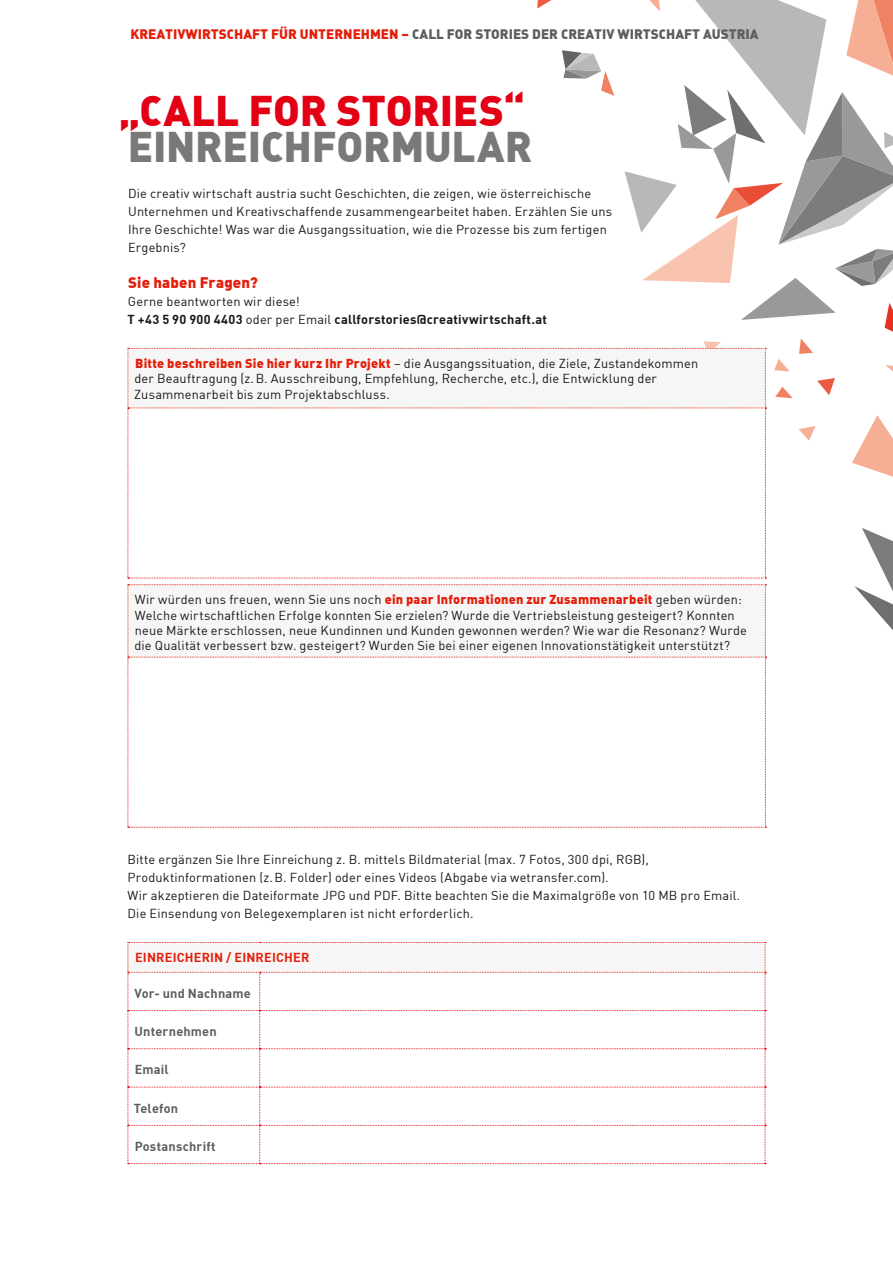
<style>
.page{position:relative;width:893px;height:1263px;background:#fff}
.page>*{position:absolute;margin:0;border:0;box-sizing:border-box;transform-origin:0 0}
.Textblack_rot{font:42px "DIN Black Alternate";letter-spacing:-.005em;color:#e30015}
.Textblack_rot-2{font:42px "DIN Black Alternate";letter-spacing:-.005em;color:#797979}
.DIN_TEXT{font:15px "DIN Black Alternate";letter-spacing:.01em;color:#e41e0a}
.t1{font:13.5px "DIN Black Alternate";color:#5d5d5d}
.DIN_TEXT-2{font:12.75px/18px "DIN";letter-spacing:.015em;color:#181716}
.DIN_TEXT-3{font:12.75px "DIN Bold";letter-spacing:.025em;color:#181716}
.DIN_TEXT-4{font:12.75px "DIN Bold";letter-spacing:.015em;color:#5d5d5d}
.DIN_TEXT-5{font:12.75px "DIN Bold";letter-spacing:.015em;color:#e41e0a}
.s1{color:#e41e0a}
.s2{font-family:"DIN"}
.s3{font-family:"DIN Black Alternate";color:#e41e0a}
</style>
<div class="page">
<svg style="left:852px;top:415px;width:41px;height:62px"></svg>
<svg style="left:854px;top:528px;width:39px;height:102px"></svg>
<svg style="left:817px;top:378px;width:18px;height:17px"></svg>
<svg style="left:774px;top:359px;width:15px;height:12px"></svg>
<svg style="left:775px;top:387px;width:18px;height:11px"></svg>
<svg style="left:799px;top:338px;width:14px;height:16px"></svg>
<svg style="left:799px;top:426px;width:17px;height:15px"></svg>
<svg style="left:562px;top:50px;width:52px;height:46px"></svg>
<svg style="left:885px;top:365px;width:8px;height:6px"></svg>
<svg style="left:537px;top:0;width:14px;height:9px"></svg>
<svg style="left:624px;top:0;width:269px;height:332px"></svg>
<svg style="left:128px;top:341px;width:638px;height:487px"></svg>
<svg style="left:128px;top:942px;width:638px;height:222px"></svg>
<p class="t1" style="left:130px;top:26px;width:630px"><span class="s1">KREATIVWIRTSCHAFT FÜR UNTERNEHMEN –</span> CALL FOR STORIES DER CREATIV WIRTSCHAFT AUSTRIA</p>
<p class="Textblack_rot" style="left:119px;top:83px;width:407px">„CALL FOR STORIES“</p>
<p class="Textblack_rot-2" style="left:128px;top:119px;width:406px">EINREICHFORMULAR</p>
<p class="DIN_TEXT-2" style="left:128px;top:184px;width:486px">Die creativ wirtschaft austria sucht Geschichten, die zeigen, wie österreichische Unternehmen und Kreativschaffende zusammengearbeitet haben. Erzählen Sie uns Ihre Geschichte! Was war die Ausgangssituation, wie die Prozesse bis zum fertigen Ergebnis?</p>
<p class="DIN_TEXT" style="left:128px;top:273px;width:131px">Sie haben Fragen?</p>
<p class="DIN_TEXT-2" style="left:128px;top:292px;width:173px">Gerne beantworten wir diese!</p>
<p class="DIN_TEXT-3" style="left:127px;top:311px;width:421px">T +43 5 90 900 4403 <span class="s2">oder per Email</span> callforstories@creativwirtschaft.at</p>
<p class="DIN_TEXT-2" style="left:135px;top:354px;width:565px"><span class="s3">Bitte beschreiben Sie hier kurz Ihr Projekt</span> – die Ausgangssituation, die Ziele, Zustandekommen</p>
<p class="DIN_TEXT-2" style="left:134px;top:369px;width:524px">der Beauftragung (z.B. Ausschreibung, Empfehlung, Recherche, etc.), die Entwicklung der</p>
<p class="DIN_TEXT-2" style="left:134px;top:385px;width:257px">Zusammenarbeit bis zum Projektabschluss.</p>
<p class="DIN_TEXT-2" style="left:134px;top:592px;width:614px;line-height:15.3px">Wir würden uns freuen, wenn Sie uns noch <span class="s3">ein paar Informationen zur Zusammenarbeit</span> geben würden:<br>Welche wirtschaftlichen Erfolge konnten Sie erzielen? Wurde die Vertriebsleistung gesteigert? Konnten neue Märkte erschlossen, neue Kundinnen und Kunden gewonnen werden? Wie war die Resonanz? Wurde die Qualität verbessert bzw. gesteigert? Wurden Sie bei einer eigenen Innovationstätigkeit unterstützt?</p>
<p class="DIN_TEXT-2" style="left:128px;top:850px;width:523px">Bitte ergänzen Sie Ihre Einreichung z. B. mittels Bildmaterial (max. 7 Fotos, 300 dpi, RGB),</p>
<p class="DIN_TEXT-2" style="left:128px;top:868px;width:483px">Produktinformationen (z.B. Folder) oder eines Videos (Abgabe via wetransfer.com).</p>
<p class="DIN_TEXT-2" style="left:128px;top:886px;width:614px">Wir akzeptieren die Dateiformate JPG und PDF. Bitte beachten Sie die Maximalgröße von 10 MB pro Email.<br>Die Einsendung von Belegexemplaren ist nicht erforderlich.</p>
<p class="DIN_TEXT-5" style="left:135px;top:949px;width:176px">EINREICHERIN / EINREICHER</p>
<p class="DIN_TEXT-4" style="left:134px;top:985px;width:118px">Vor- und Nachname</p>
<p class="DIN_TEXT-4" style="left:135px;top:1023px;width:84px">Unternehmen</p>
<p class="DIN_TEXT-4" style="left:135px;top:1061px;width:36px">Email</p>
<p class="DIN_TEXT-4" style="left:134px;top:1100px;width:46px">Telefon</p>
<p class="DIN_TEXT-4" style="left:135px;top:1138px;width:83px">Postanschrift</p>
</div>
